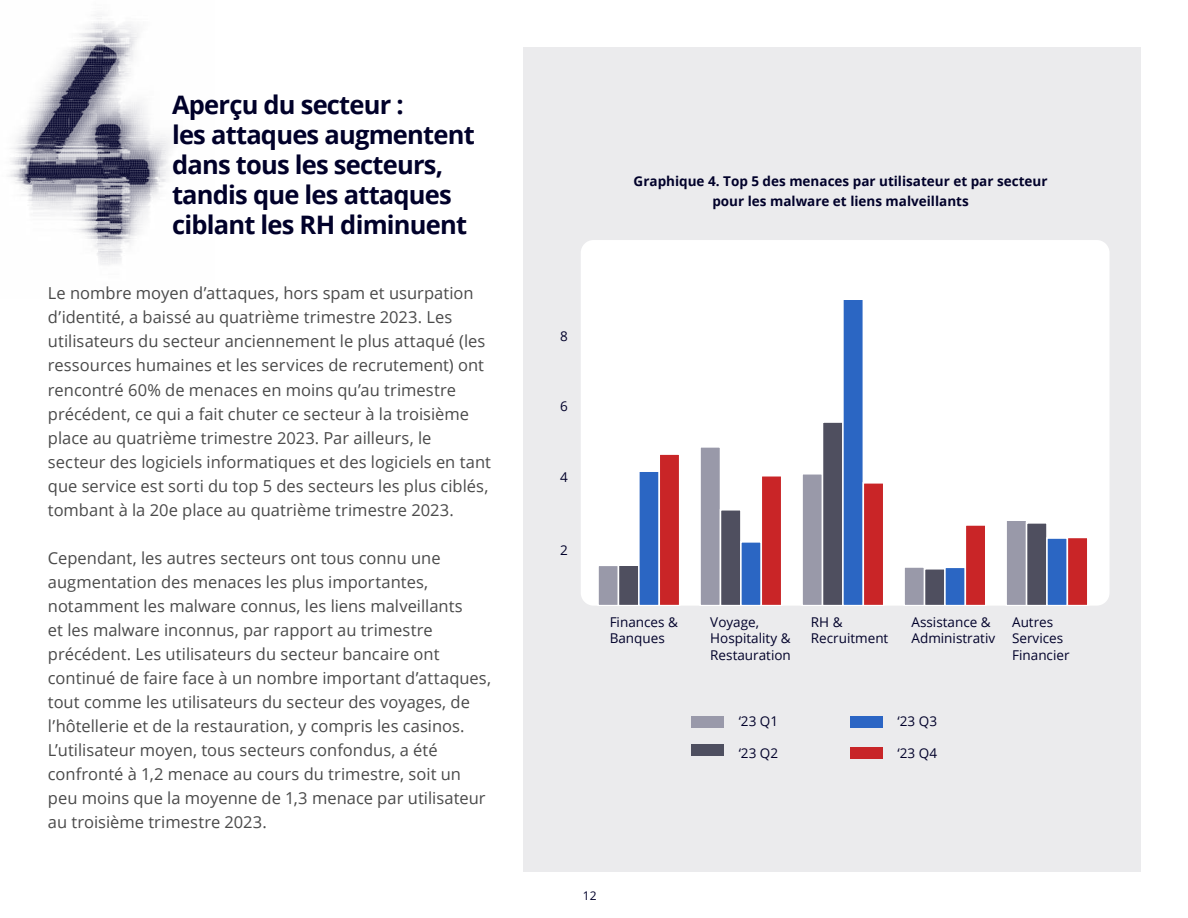
<style>
.page{position:relative;width:1188px;height:918px;background:#fff}
.page>*{position:absolute;margin:0;border:0;box-sizing:border-box;transform-origin:0 0}
.t1{font:700 25.5px/30px "Open Sans";letter-spacing:-.03em;color:#01012a}
.t2{font:16.5px/24px "Open Sans";color:#4a4a4a}
.t3{font:13.5px/16.5px "Open Sans";color:#01012a}
.t4{font:700 13.5px/19.6px "Open Sans";color:#01012a;text-align:center}
.t5{font:12px "Open Sans";color:#01012a}
</style>
<div class="page">
<div style="left:524px;top:47px;width:617px;height:824px;background:#ebebed"></div>
<div style="left:581px;top:240px;width:529px;height:366px;background:#fff;border-radius:13px"></div>
<div style="left:598px;top:565px;width:20px;height:41px;background:#9999a9"></div>
<div style="left:597px;top:565px;width:22px;height:41px;border:2px solid #fff"></div>
<div style="left:700px;top:447px;width:20px;height:159px;background:#9999a9"></div>
<div style="left:699px;top:446px;width:22px;height:160px;border:2px solid #fff"></div>
<div style="left:802px;top:474px;width:21px;height:132px;background:#9999a9"></div>
<div style="left:801px;top:473px;width:22px;height:133px;border:2px solid #fff"></div>
<div style="left:904px;top:567px;width:21px;height:39px;background:#9999a9"></div>
<div style="left:903px;top:566px;width:22px;height:40px;border:2px solid #fff"></div>
<div style="left:1006px;top:520px;width:21px;height:86px;background:#9999a9"></div>
<div style="left:1005px;top:519px;width:22px;height:87px;border:2px solid #fff"></div>
<div style="left:618px;top:565px;width:21px;height:41px;background:#4f4f5f"></div>
<div style="left:618px;top:565px;width:22px;height:41px;border:2px solid #fff"></div>
<div style="left:720px;top:510px;width:21px;height:96px;background:#4f4f5f"></div>
<div style="left:720px;top:509px;width:22px;height:97px;border:2px solid #fff"></div>
<div style="left:823px;top:422px;width:20px;height:184px;background:#4f4f5f"></div>
<div style="left:822px;top:421px;width:22px;height:185px;border:2px solid #fff"></div>
<div style="left:925px;top:569px;width:20px;height:37px;background:#4f4f5f"></div>
<div style="left:924px;top:568px;width:22px;height:38px;border:2px solid #fff"></div>
<div style="left:1027px;top:523px;width:20px;height:83px;background:#4f4f5f"></div>
<div style="left:1026px;top:522px;width:22px;height:84px;border:2px solid #fff"></div>
<div style="left:639px;top:471px;width:20px;height:135px;background:#2b66c3"></div>
<div style="left:638px;top:470px;width:22px;height:136px;border:2px solid #fff"></div>
<div style="left:741px;top:542px;width:20px;height:64px;background:#2b66c3"></div>
<div style="left:740px;top:541px;width:22px;height:65px;border:2px solid #fff"></div>
<div style="left:843px;top:299px;width:20px;height:307px;background:#2b66c3"></div>
<div style="left:842px;top:299px;width:22px;height:307px;border:2px solid #fff"></div>
<div style="left:945px;top:567px;width:20px;height:39px;background:#2b66c3"></div>
<div style="left:944px;top:567px;width:22px;height:39px;border:2px solid #fff"></div>
<div style="left:1047px;top:538px;width:20px;height:68px;background:#2b66c3"></div>
<div style="left:1046px;top:537px;width:22px;height:69px;border:2px solid #fff"></div>
<div style="left:659px;top:454px;width:21px;height:152px;background:#c92527"></div>
<div style="left:659px;top:453px;width:21px;height:153px;border:2px solid #fff"></div>
<div style="left:761px;top:476px;width:21px;height:130px;background:#c92527"></div>
<div style="left:761px;top:475px;width:21px;height:131px;border:2px solid #fff"></div>
<div style="left:863px;top:483px;width:21px;height:123px;background:#c92527"></div>
<div style="left:863px;top:482px;width:21px;height:124px;border:2px solid #fff"></div>
<div style="left:965px;top:525px;width:21px;height:81px;background:#c92527"></div>
<div style="left:965px;top:524px;width:22px;height:82px;border:2px solid #fff"></div>
<div style="left:1067px;top:537px;width:21px;height:69px;background:#c92527"></div>
<div style="left:1067px;top:537px;width:22px;height:69px;border:2px solid #fff"></div>
<div style="left:691px;top:716px;width:33px;height:11px;background:#99a"></div>
<div style="left:691px;top:744px;width:33px;height:12px;background:#4e4f60"></div>
<div style="left:850px;top:716px;width:33px;height:11px;background:#2b65c4"></div>
<div style="left:850px;top:747px;width:33px;height:12px;background:#c82528"></div>
<img style="left:8px;top:15px;width:163px;height:250px">
<h1 class="t1" style="left:172px;top:89px;width:304px">Aperçu du secteur :<br>les attaques augmentent dans tous les secteurs, tandis que les attaques ciblant les RH diminuent</h1>
<p class="t2" style="left:48px;top:281px;width:445px">Le nombre moyen d’attaques, hors spam et usurpation d’identité, a baissé au quatrième trimestre 2023. Les utilisateurs du secteur anciennement le plus attaqué (les ressources humaines et les services de recrutement) ont rencontré 60% de menaces en moins qu’au trimestre précédent, ce qui a fait chuter ce secteur à la troisième place au quatrième trimestre 2023. Par ailleurs, le secteur des logiciels informatiques et des logiciels en tant que service est sorti du top 5 des secteurs les plus ciblés, tombant à la 20e place au quatrième trimestre 2023.</p>
<p class="t2" style="left:48px;top:545px;width:445px">Cependant, les autres secteurs ont tous connu une augmentation des menaces les plus importantes, notamment les malware connus, les liens malveillants<br>et les malware inconnus, par rapport au trimestre précédent. Les utilisateurs du secteur bancaire ont continué de faire face à un nombre important d’attaques, tout comme les utilisateurs du secteur des voyages, de l’hôtellerie et de la restauration, y compris les casinos.<br>L’utilisateur moyen, tous secteurs confondus, a été confronté à 1,2 menace au cours du trimestre, soit un peu moins que la moyenne de 1,3 menace par utilisateur au troisième trimestre 2023.</p>
<p class="t4" style="left:634px;top:171px;width:415px">Graphique 4. Top 5 des menaces par utilisateur et par secteur pour les malware et liens malveillants</p>
<p class="t3" style="left:560px;top:327px;width:9px">8</p>
<p class="t3" style="left:560px;top:398px;width:9px">6</p>
<p class="t3" style="left:560px;top:468px;width:9px">4</p>
<p class="t3" style="left:560px;top:542px;width:9px">2</p>
<p class="t3" style="left:610px;top:613px;width:70px">Finances &amp;<br>Banques</p>
<p class="t3" style="left:710px;top:613px;width:82px">Voyage,<br>Hospitality &amp;<br>Restauration</p>
<p class="t3" style="left:811px;top:613px;width:79px">RH &amp;<br>Recruitment</p>
<p class="t3" style="left:912px;top:613px;width:85px">Assistance &amp;<br>Administrativ</p>
<p class="t3" style="left:1012px;top:613px;width:59px">Autres<br>Services<br>Financier</p>
<p class="t3" style="left:739px;top:713px;width:41px">‘23 Q1</p>
<p class="t3" style="left:739px;top:744px;width:41px">‘23 Q2</p>
<p class="t3" style="left:898px;top:713px;width:41px">‘23 Q3</p>
<p class="t3" style="left:898px;top:744px;width:41px">‘23 Q4</p>
<p class="t5" style="left:583px;top:888px;width:15px">12</p>
</div>
